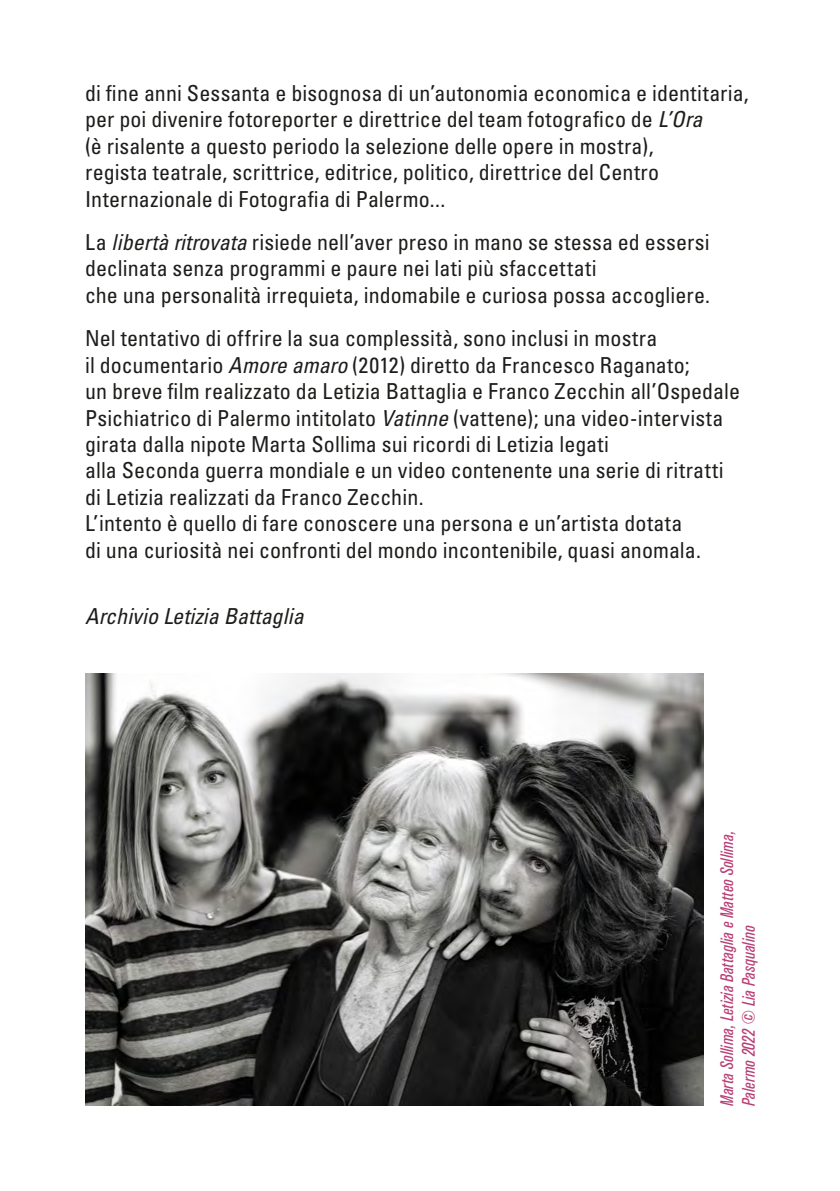
<style>
.page{position:relative;width:840px;height:1191px;background:#fff}
.page>*{position:absolute;margin:0;border:0;box-sizing:border-box;transform-origin:0 0}
.Testo{font:condensed 22px/26.4px "Univers LT Std";letter-spacing:.005em;color:#1d1d1b}
.Testo-2{font:italic condensed 22px "Univers LT Std";color:#1d1d1b}
.Didascalie{font:italic condensed 18px/21.6px "Akzidenz Grotesk BQ";letter-spacing:.015em;color:#b84077}
.s1{font-style:italic}
</style>
<div class="page">
<img style="left:85px;top:673px;width:618px;height:433px">
<p class="Testo" style="left:85px;top:80px;width:664px">di fine anni Sessanta e bisognosa di un’autonomia economica e identitaria, per poi divenire fotoreporter e direttrice del team fotografico de <span class="s1">L’Ora<br></span>(è risalente a questo periodo la selezione delle opere in mostra),<br>regista teatrale, scrittrice, editrice, politico, direttrice del Centro Internazionale di Fotografia di Palermo...</p>
<p class="Testo" style="left:85px;top:229px;width:626px">La <span class="s1">libertà ritrovata</span> risiede nell’aver preso in mano se stessa ed essersi declinata senza programmi e paure nei lati più sfaccettati<br>che una personalità irrequieta, indomabile e curiosa possa accogliere.</p>
<p class="Testo" style="left:85px;top:325px;width:656px">Nel tentativo di offrire la sua complessità, sono inclusi in mostra<br>il documentario <span class="s1">Amore amaro</span> (2012) diretto da Francesco Raganato;<br>un breve film realizzato da Letizia Battaglia e Franco Zecchin all’Ospedale Psichiatrico di Palermo intitolato <span class="s1">Vatinne</span> (vattene); una video-intervista girata dalla nipote Marta Sollima sui ricordi di Letizia legati<br>alla Seconda guerra mondiale e un video contenente una serie di ritratti di Letizia realizzati da Franco Zecchin.<br>L’intento è quello di fare conoscere una persona e un’artista dotata<br>di una curiosità nei confronti del mondo incontenibile, quasi anomala.</p>
<p class="Testo-2" style="left:85px;top:602px;width:220px">Archivio Letizia Battaglia</p>
<p class="Didascalie" style="left:716px;top:1106px;width:276px;rotate:-90deg">Marta Sollima, Letizia Battaglia e Matteo Sollima,<br>Palermo 2022 © Lia Pasqualino</p>
</div>
